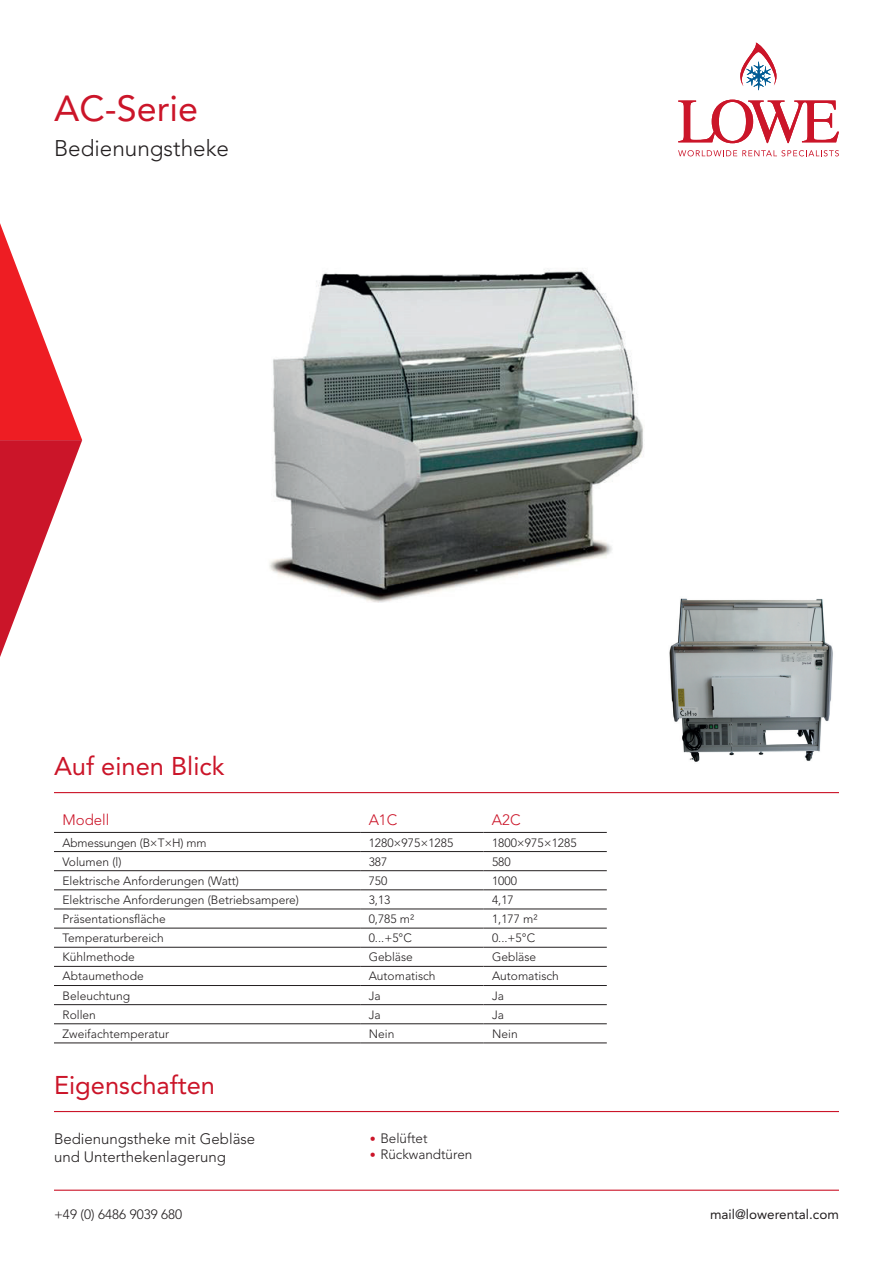
<style>
.page{position:relative;width:893px;height:1263px;background:#fff}
.page>*{position:absolute;margin:0;border:0;box-sizing:border-box;transform-origin:0 0}
.t1{font:36px "Avenir LT Std";color:#cb1529}
.t2{font:25.5px "Avenir LT Std";color:#cb1529}
.t3{font:300 22.5px "Avenir LT Std";color:#231f20}
.t4{font:300 15px/18px "Avenir LT Std";color:#231f20}
.t5{font:300 15px "Avenir LT Std";color:#cb1529}
.t6{font:300 13.5px "Avenir LT Std";color:#231f20}
.t7{font:13.5px "Avenir LT Std";color:#231f20}
.t8{font:300 12px "Avenir LT Std";color:#231f20}
.s1{font-size:12px;color:#cb1529}
</style>
<div class="page">
<hr style="left:54px;top:1189px;width:785px;height:2px;background:#cb1529">
<svg style="left:678px;top:100px;width:161px;height:43px"></svg>
<svg style="left:740px;top:43px;width:36px;height:47px"></svg>
<svg style="left:678px;top:150px;width:161px;height:6px"></svg>
<svg style="left:0;top:223px;width:82px;height:434px"></svg>
<hr style="left:54px;top:792px;width:785px;height:1px;background:#cb1529">
<hr style="left:54px;top:1111px;width:785px;height:1px;background:#cb1529">
<svg style="left:54px;top:831px;width:553px;height:1px"></svg>
<hr style="left:54px;top:832px;width:306px;height:1px;background:#231f20">
<hr style="left:360px;top:832px;width:123px;height:1px;background:#231f20">
<hr style="left:483px;top:832px;width:124px;height:1px;background:#231f20">
<hr style="left:54px;top:851px;width:306px;height:1px;background:#231f20">
<hr style="left:360px;top:851px;width:123px;height:1px;background:#231f20">
<hr style="left:483px;top:851px;width:124px;height:1px;background:#231f20">
<hr style="left:54px;top:870px;width:306px;height:1px;background:#231f20">
<hr style="left:360px;top:870px;width:123px;height:1px;background:#231f20">
<hr style="left:483px;top:870px;width:124px;height:1px;background:#231f20">
<hr style="left:54px;top:928px;width:306px;height:1px;background:#231f20">
<hr style="left:360px;top:928px;width:123px;height:1px;background:#231f20">
<hr style="left:483px;top:928px;width:124px;height:1px;background:#231f20">
<hr style="left:54px;top:889px;width:306px;height:1px;background:#231f20">
<hr style="left:360px;top:889px;width:123px;height:1px;background:#231f20">
<hr style="left:483px;top:889px;width:124px;height:1px;background:#231f20">
<hr style="left:54px;top:909px;width:306px;height:1px;background:#231f20">
<hr style="left:360px;top:909px;width:123px;height:1px;background:#231f20">
<hr style="left:483px;top:909px;width:124px;height:1px;background:#231f20">
<hr style="left:54px;top:947px;width:306px;height:1px;background:#231f20">
<hr style="left:360px;top:947px;width:123px;height:1px;background:#231f20">
<hr style="left:483px;top:947px;width:124px;height:1px;background:#231f20">
<hr style="left:54px;top:966px;width:306px;height:1px;background:#231f20">
<hr style="left:360px;top:966px;width:123px;height:1px;background:#231f20">
<hr style="left:483px;top:966px;width:124px;height:1px;background:#231f20">
<hr style="left:54px;top:985px;width:306px;height:1px;background:#231f20">
<hr style="left:360px;top:985px;width:123px;height:1px;background:#231f20">
<hr style="left:483px;top:985px;width:124px;height:1px;background:#231f20">
<hr style="left:54px;top:1004px;width:306px;height:1px;background:#231f20">
<hr style="left:360px;top:1004px;width:123px;height:1px;background:#231f20">
<hr style="left:483px;top:1004px;width:124px;height:1px;background:#231f20">
<hr style="left:54px;top:1023px;width:306px;height:1px;background:#231f20">
<hr style="left:360px;top:1023px;width:123px;height:1px;background:#231f20">
<hr style="left:483px;top:1023px;width:124px;height:1px;background:#231f20">
<hr style="left:54px;top:1043px;width:306px;height:1px;background:#231f20">
<hr style="left:360px;top:1043px;width:123px;height:1px;background:#231f20">
<hr style="left:483px;top:1043px;width:124px;height:1px;background:#231f20">
<img style="left:269px;top:269px;width:374px;height:334px">
<img style="left:669px;top:598px;width:164px;height:164px">
<h1 class="t1" style="left:54px;top:87px;width:146px">AC-Serie</h1>
<h3 class="t3" style="left:54px;top:135px;width:177px">Bedienungstheke</h3>
<h2 class="t2" style="left:54px;top:751px;width:172px">Auf einen Blick</h2>
<p class="t5" style="left:63px;top:811px;width:48px">Modell</p>
<p class="t5" style="left:369px;top:811px;width:30px">A1C</p>
<p class="t5" style="left:492px;top:811px;width:30px">A2C</p>
<p class="t8" style="left:63px;top:835px;width:146px">Abmessungen (B×T×H) mm</p>
<p class="t8" style="left:369px;top:835px;width:86px">1280×975×1285</p>
<p class="t8" style="left:492px;top:835px;width:86px">1800×975×1285</p>
<p class="t8" style="left:63px;top:854px;width:60px">Volumen (l)</p>
<p class="t8" style="left:369px;top:854px;width:20px">387</p>
<p class="t8" style="left:492px;top:854px;width:20px">580</p>
<p class="t8" style="left:63px;top:873px;width:178px">Elektrische Anforderungen (Watt)</p>
<p class="t8" style="left:369px;top:873px;width:20px">750</p>
<p class="t8" style="left:492px;top:873px;width:26px">1000</p>
<p class="t8" style="left:63px;top:893px;width:238px">Elektrische Anforderungen (Betriebsampere)</p>
<p class="t8" style="left:369px;top:893px;width:23px">3,13</p>
<p class="t8" style="left:492px;top:893px;width:23px">4,17</p>
<p class="t8" style="left:63px;top:912px;width:105px">Präsentationsfläche</p>
<p class="t8" style="left:369px;top:912px;width:47px">0,785 m²</p>
<p class="t8" style="left:492px;top:912px;width:47px">1,177 m²</p>
<p class="t8" style="left:63px;top:931px;width:103px">Temperaturbereich</p>
<p class="t8" style="left:369px;top:931px;width:45px">0...+5°C</p>
<p class="t8" style="left:492px;top:931px;width:45px">0...+5°C</p>
<p class="t8" style="left:63px;top:950px;width:74px">Kühlmethode</p>
<p class="t8" style="left:369px;top:950px;width:46px">Gebläse</p>
<p class="t8" style="left:492px;top:950px;width:46px">Gebläse</p>
<p class="t8" style="left:63px;top:969px;width:83px">Abtaumethode</p>
<p class="t8" style="left:369px;top:969px;width:68px">Automatisch</p>
<p class="t8" style="left:492px;top:969px;width:68px">Automatisch</p>
<p class="t8" style="left:63px;top:988px;width:69px">Beleuchtung</p>
<p class="t8" style="left:369px;top:988px;width:14px">Ja</p>
<p class="t8" style="left:492px;top:988px;width:14px">Ja</p>
<p class="t8" style="left:63px;top:1007px;width:35px">Rollen</p>
<p class="t8" style="left:369px;top:1007px;width:14px">Ja</p>
<p class="t8" style="left:492px;top:1007px;width:14px">Ja</p>
<p class="t8" style="left:63px;top:1027px;width:108px">Zweifachtemperatur</p>
<p class="t8" style="left:369px;top:1027px;width:27px">Nein</p>
<p class="t8" style="left:492px;top:1027px;width:27px">Nein</p>
<h2 class="t2" style="left:54px;top:1070px;width:163px">Eigenschaften</h2>
<p class="t4" style="left:54px;top:1130px;width:203px">Bedienungstheke mit Gebläse und Unterthekenlagerung</p>
<p class="t6" style="left:370px;top:1130px;width:59px"><span class="s1">•</span> Belüftet</p>
<p class="t6" style="left:370px;top:1146px;width:104px"><span class="s1">•</span> Rückwandtüren</p>
<p class="t6" style="left:54px;top:1206px;width:130px">+49 (0) 6486 9039 680</p>
<p class="t7" style="left:710px;top:1207px;width:130px">mail@lowerental.com</p>
</div>
